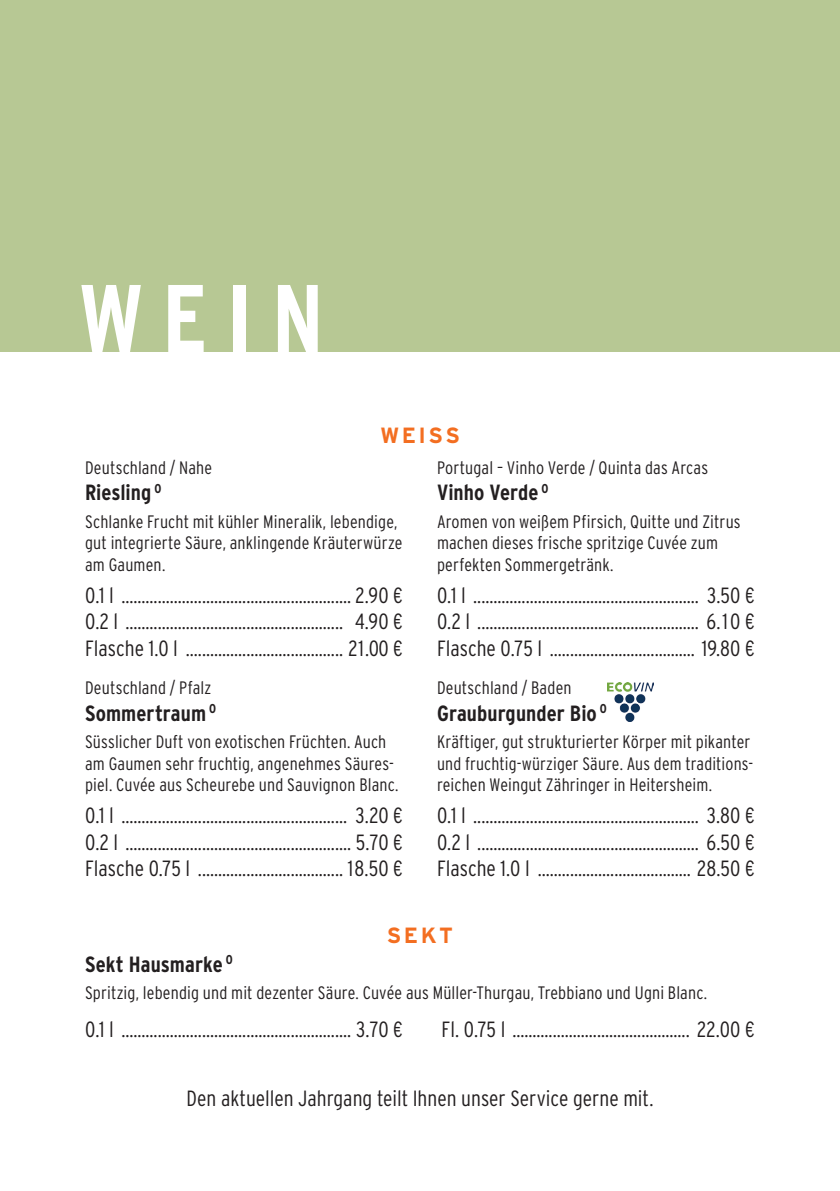
<style>
.page{position:relative;width:840px;height:1191px;background:#fff}
.page>*{position:absolute;margin:0;border:0;box-sizing:border-box;transform-origin:0 0}
.t1{font:700 condensed 96px "Interstate";color:#fff}
.Copy_2splt_1mm_punkt{font:300 condensed 22px/26.4px "Interstate";color:#231f20;text-align:justify}
.Weinbeschreibung{font:300 condensed 22px/26.4px "Interstate";color:#231f20;text-align:justify}
.Copy_2splt_2mm_halbe{font:300 condensed 22px "Interstate";color:#231f20}
.Copy_2splt_0mm_punkt{font:700 condensed 22px "Interstate";letter-spacing:.005em;color:#231f20}
.Copy_2splt_0mm_punkt-2{font:300 condensed 22px "Interstate";color:#231f20}
.Sublines{font:700 22px "Interstate";letter-spacing:.11em;color:#f36e21}
.Weinbeschreibung-2{font:300 condensed 18px/21.6px "Interstate";letter-spacing:.01em;color:#231f20}
.Weinbeschreibung_4mm{font:300 condensed 18px "Interstate";letter-spacing:.01em;color:#231f20}
</style>
<div class="page">
<div style="left:0;top:0;width:839px;height:351px;background:#b7c894"></div>
<img style="left:607px;top:682px;width:46px;height:39px">
<p class="t1" style="left:79px;top:265px;width:246px">WEIN</p>
<p class="Sublines" style="left:380px;top:423px;width:81px">WEISS</p>
<p class="Weinbeschreibung-2" style="left:85px;top:456px;width:128px">Deutschland / Nahe</p>
<p class="Copy_2splt_0mm_punkt" style="left:85px;top:480px;width:78px">Riesling <sup>O</sup></p>
<p class="Weinbeschreibung-2" style="left:85px;top:510px;width:318px">Schlanke Frucht mit kühler Mineralik, lebendige, gut integrierte Säure, anklingende Kräuterwürze am Gaumen.</p>
<p class="Copy_2splt_1mm_punkt" style="left:85px;top:582px;width:319px">0.1 l ......................................................... 2.90 € 0.2 l ...................................................... 4.90 € Flasche 1.0 l ....................................... 21.00 €</p>
<p class="Weinbeschreibung-2" style="left:85px;top:677px;width:128px">Deutschland / Pfalz</p>
<p class="Copy_2splt_0mm_punkt" style="left:85px;top:700px;width:132px">Sommertraum <sup>O</sup></p>
<p class="Weinbeschreibung-2" style="left:85px;top:730px;width:315px">Süsslicher Duft von exotischen Früchten. Auch am Gaumen sehr fruchtig, angenehmes Säures&shy;piel. Cuvée aus Scheurebe und Sauvignon Blanc.</p>
<p class="Weinbeschreibung" style="left:85px;top:802px;width:319px">0.1 l ........................................................ 3.20 € 0.2 l ........................................................ 5.70 € Flasche 0.75 l .................................... 18.50 €</p>
<p class="Weinbeschreibung_4mm" style="left:437px;top:457px;width:272px">Portugal – Vinho Verde / Quinta das Arcas</p>
<p class="Copy_2splt_0mm_punkt" style="left:437px;top:480px;width:113px">Vinho Verde <sup>O</sup></p>
<p class="Weinbeschreibung-2" style="left:437px;top:510px;width:305px">Aromen von weißem Pfirsich, Quitte und Zitrus machen dieses frische spritzige Cuvée zum perfekten Sommergetränk.</p>
<p class="Copy_2splt_1mm_punkt" style="left:437px;top:582px;width:319px">0.1 l ........................................................ 3.50 € 0.2 l ....................................................... 6.10 € Flasche 0.75 l .................................... 19.80 €</p>
<p class="Weinbeschreibung-2" style="left:437px;top:677px;width:136px">Deutschland / Baden</p>
<p class="Copy_2splt_0mm_punkt" style="left:437px;top:700px;width:171px">Grauburgunder Bio <sup>O</sup></p>
<p class="Weinbeschreibung-2" style="left:437px;top:730px;width:317px">Kräftiger, gut strukturierter Körper mit pikanter und fruchtig-würziger Säure. Aus dem traditions&shy;reichen Weingut Zähringer in Heitersheim.</p>
<p class="Copy_2splt_1mm_punkt" style="left:437px;top:802px;width:319px">0.1 l ........................................................ 3.80 € 0.2 l ....................................................... 6.50 € Flasche 1.0 l ...................................... 28.50 €</p>
<p class="Sublines" style="left:386px;top:923px;width:68px">SEKT</p>
<p class="Copy_2splt_0mm_punkt" style="left:85px;top:951px;width:149px">Sekt Hausmarke <sup>O</sup></p>
<p class="Weinbeschreibung-2" style="left:85px;top:981px;width:623px">Spritzig, lebendig und mit dezenter Säure. Cuvée aus Müller-Thurgau, Trebbiano und Ugni Blanc.</p>
<p class="Copy_2splt_2mm_halbe" style="left:85px;top:1016px;width:319px">0.1 l ......................................................... 3.70 €</p>
<p class="Copy_2splt_2mm_halbe" style="left:441px;top:1016px;width:314px">Fl. 0.75 l ............................................ 22.00 €</p>
<p class="Copy_2splt_0mm_punkt-2" style="left:186px;top:1085px;width:468px">Den aktuellen Jahrgang teilt Ihnen unser Service gerne mit.</p>
</div>
